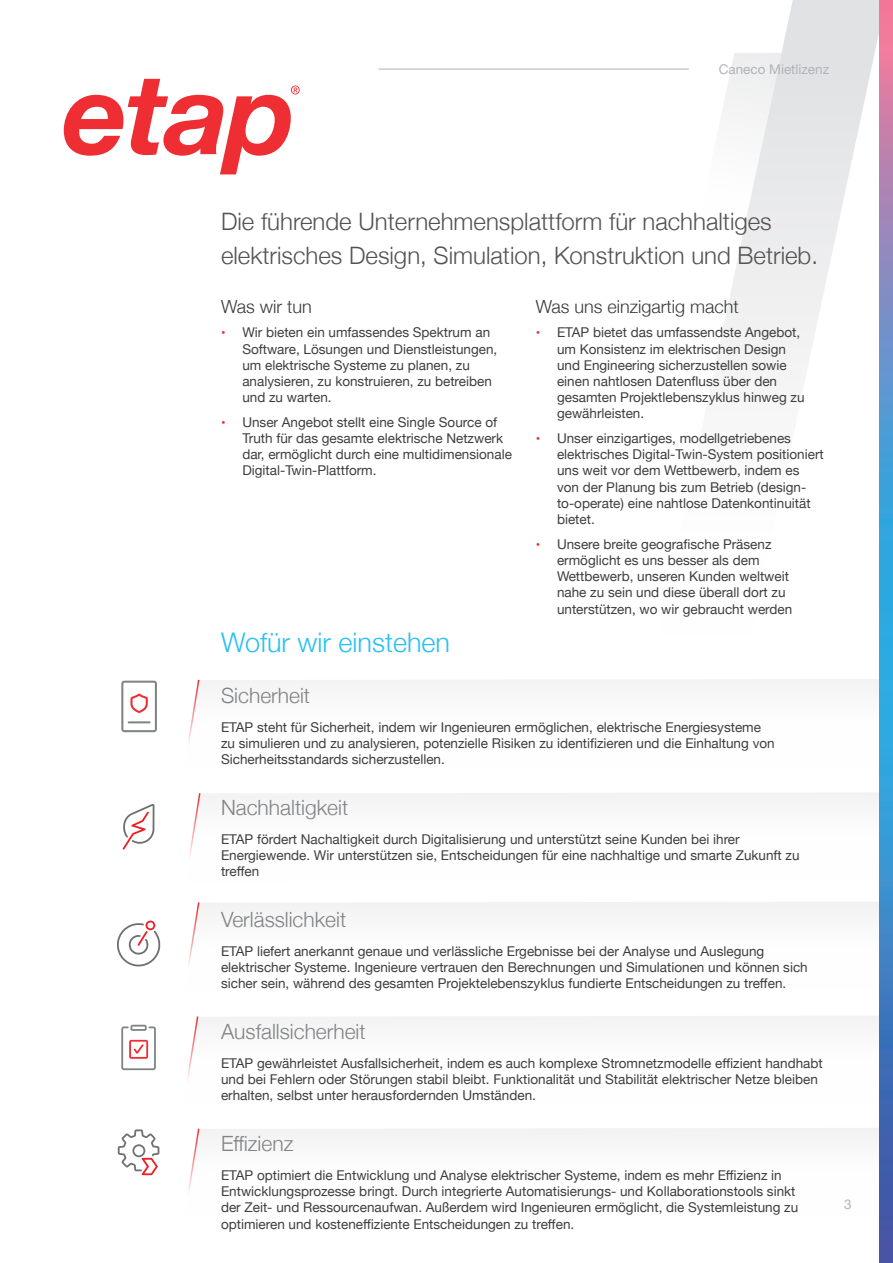
<style>
.page{position:relative;width:893px;height:1263px;background:#fff}
.page>*{position:absolute;margin:0;border:0;box-sizing:border-box;transform-origin:0 0}
.t1{font:300 27px "Helvetica Neue";color:#29c0f1}
.t2{font:300 24px/34.5px "Helvetica Neue";color:#555252}
.t3{font:300 21px "Helvetica Neue";color:#808285}
.t4{font:300 18px "Helvetica Neue";color:#383939}
.t5{font:13.5px/16.2px "Helvetica Neue";color:#3e3e3f}
.t6{font:13.5px "Helvetica Neue LT Pro";color:#b2b3b7}
.s1{font-size:12.75px;color:#ee2e33}
</style>
<div class="page">
<svg style="left:658px;top:0;width:221px;height:386px"></svg>
<svg style="left:696px;top:53px;width:85px;height:179px"></svg>
<div style="left:200px;top:679px;width:679px;height:9px;background:#f4f4f4"></div>
<div style="left:201px;top:793px;width:678px;height:8px;background:#f3f3f3"></div>
<div style="left:200px;top:902px;width:679px;height:11px;background:#f3f3f3"></div>
<div style="left:199px;top:1016px;width:680px;height:8px;background:#f4f4f4"></div>
<div style="left:200px;top:1128px;width:679px;height:11px;background:#f3f3f3"></div>
<svg style="left:188px;top:679px;width:12px;height:65px"></svg>
<svg style="left:189px;top:793px;width:12px;height:64px"></svg>
<svg style="left:188px;top:902px;width:12px;height:64px"></svg>
<svg style="left:187px;top:1016px;width:12px;height:64px"></svg>
<svg style="left:188px;top:1128px;width:12px;height:64px"></svg>
<svg style="left:121px;top:681px;width:36px;height:51px"></svg>
<svg style="left:123px;top:804px;width:31px;height:45px"></svg>
<svg style="left:117px;top:920px;width:44px;height:46px"></svg>
<svg style="left:118px;top:1129px;width:41px;height:46px"></svg>
<svg style="left:121px;top:1025px;width:35px;height:45px"></svg>
<svg style="left:879px;top:0;width:14px;height:1263px;background:#5d8ac3"></svg>
<hr style="left:378px;top:69px;width:311px;height:1px;background:#b2b3b7">
<svg style="left:64px;top:79px;width:236px;height:95px"></svg>
<p class="t6" style="left:719px;top:61px;width:112px">Caneco Mietlizenz</p>
<h2 class="t2" style="left:221px;top:202px;width:598px">Die führende Unternehmensplattform für nachhaltiges elektrisches Design, Simulation, Konstruktion und Betrieb.</h2>
<h3 class="t4" style="left:221px;top:292px;width:92px">Was wir tun</h3>
<p class="t5" style="left:242px;top:325px;width:257px;text-indent:-21px"><span class="s1">•</span> Wir bieten ein umfassendes Spektrum an Software, Lösungen und Dienstleistungen, um elektrische Systeme zu planen, zu analysieren, zu konstruieren, zu betreiben und zu warten.</p>
<p class="t5" style="left:242px;top:415px;width:271px;text-indent:-21px"><span class="s1">•</span> Unser Angebot stellt eine Single Source of Truth für das gesamte elektrische Netzwerk dar, ermöglicht durch eine multidimensionale Digital-Twin-Plattform.</p>
<h3 class="t4" style="left:536px;top:292px;width:205px">Was uns einzigartig macht</h3>
<p class="t5" style="left:557px;top:325px;width:249px;text-indent:-21px"><span class="s1">•</span> ETAP bietet das umfassendste Angebot, um Konsistenz im elektrischen Design und Engineering sicherzustellen sowie einen nahtlosen Datenfluss über den gesamten Projektlebenszyklus hinweg zu gewährleisten.</p>
<p class="t5" style="left:557px;top:431px;width:268px;text-indent:-21px"><span class="s1">•</span> Unser einzigartiges, modellgetriebenes elektrisches Digital-Twin-System positioniert uns weit vor dem Wettbewerb, indem es von der Planung bis zum Betrieb (design&shy;to-operate) eine nahtlose Datenkontinuität bietet.</p>
<p class="t5" style="left:557px;top:537px;width:237px;text-indent:-21px"><span class="s1">•</span> Unsere breite geografische Präsenz ermöglicht es uns besser als dem Wettbewerb, unseren Kunden weltweit nahe zu sein und diese überall dort zu unterstützen, wo wir gebraucht werden</p>
<h1 class="t1" style="left:221px;top:621px;width:231px">Wofür wir einstehen</h1>
<h3 class="t3" style="left:221px;top:678px;width:91px">Sicherheit</h3>
<p class="t5" style="left:221px;top:719px;width:555px">ETAP steht für Sicherheit, indem wir Ingenieuren ermöglichen, elektrische Energiesysteme zu simulieren und zu analysieren, potenzielle Risiken zu identifizieren und die Einhaltung von<br>Sicherheitsstandards sicherzustellen.</p>
<h3 class="t3" style="left:221px;top:790px;width:129px">Nachhaltigkeit</h3>
<p class="t5" style="left:221px;top:832px;width:580px">ETAP fördert Nachaltigkeit durch Digitalisierung und unterstützt seine Kunden bei ihrer<br>Energiewende. Wir unterstützen sie, Entscheidungen für eine nachhaltige und smarte Zukunft zu treffen</p>
<h3 class="t3" style="left:221px;top:902px;width:127px">Verlässlichkeit</h3>
<p class="t5" style="left:221px;top:944px;width:588px">ETAP liefert anerkannt genaue und verlässliche Ergebnisse bei der Analyse und Auslegung elektrischer Systeme. Ingenieure vertrauen den Berechnungen und Simulationen und können sich sicher sein, während des gesamten Projektelebenszyklus fundierte Entscheidungen zu treffen.</p>
<h3 class="t3" style="left:221px;top:1014px;width:146px">Ausfallsicherheit</h3>
<p class="t5" style="left:221px;top:1056px;width:603px">ETAP gewährleistet Ausfallsicherheit, indem es auch komplexe Stromnetzmodelle effizient handhabt und bei Fehlern oder Störungen stabil bleibt. Funktionalität und Stabilität elektrischer Netze bleiben erhalten, selbst unter herausfordernden Umständen.</p>
<h3 class="t3" style="left:221px;top:1127px;width:74px">Effizienz</h3>
<p class="t5" style="left:221px;top:1168px;width:579px">ETAP optimiert die Entwicklung und Analyse elektrischer Systeme, indem es mehr Effizienz in Entwicklungsprozesse bringt. Durch integrierte Automatisierungs- und Kollaborationstools sinkt der Zeit- und Ressourcenaufwan. Außerdem wird Ingenieuren ermöglicht, die Systemleistung zu optimieren und kosteneffiziente Entscheidungen zu treffen.</p>
<p class="t6" style="left:844px;top:1196px;width:9px">3</p>
</div>
